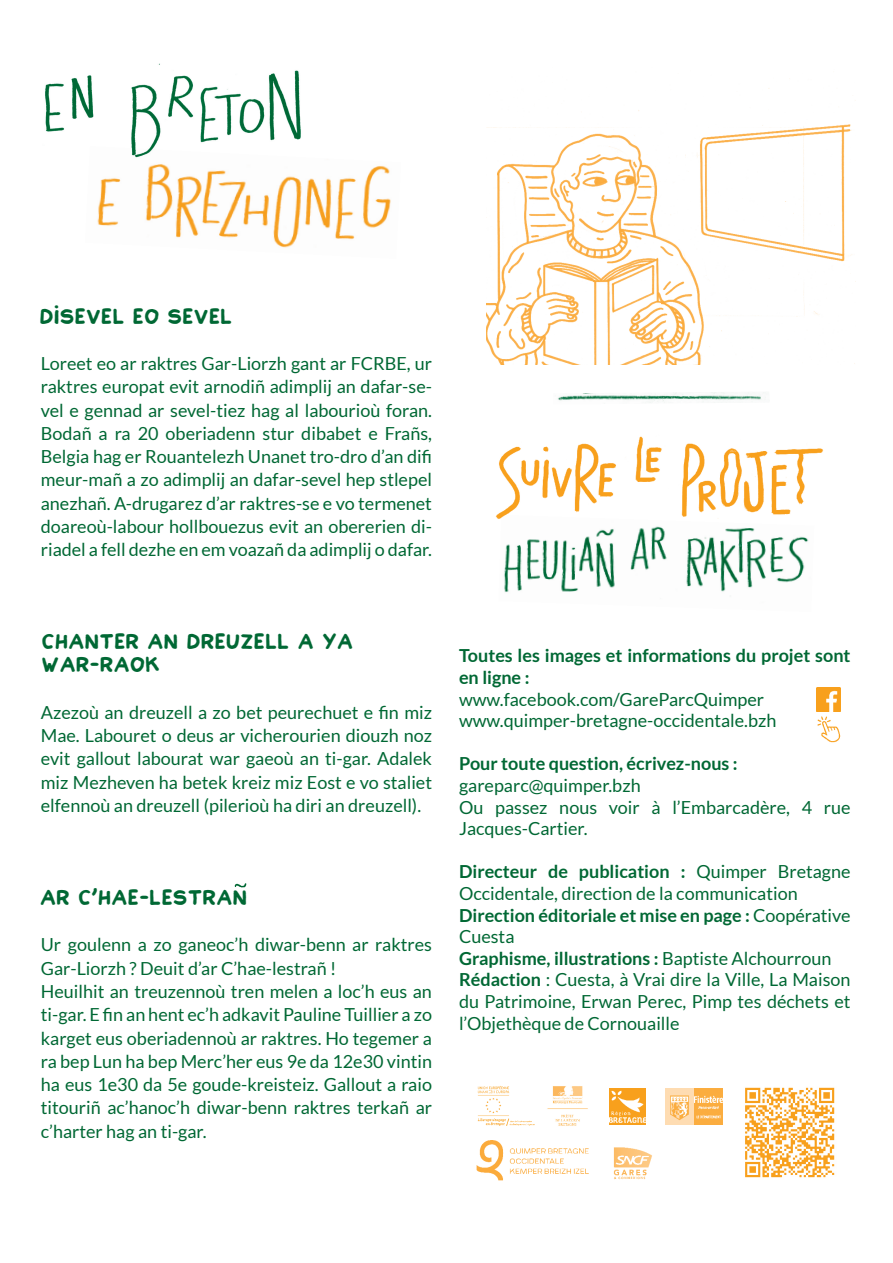
<style>
.page{position:relative;width:893px;height:1263px;background:#fff}
.page>*{position:absolute;margin:0;border:0;box-sizing:border-box;transform-origin:0 0}
.t1{font:18px/23.2px "Lato";color:#006834}
.t2{font:700 18px/21.6px "Lato";color:#006834}
.t3{font:18px/23.2px "Kemper Sans";color:#006834}
.s1{font-weight:700}
</style>
<div class="page">
<img style="left:486px;top:88px;width:369px;height:276px">
<img style="left:495px;top:436px;width:329px;height:83px">
<img style="left:498px;top:515px;width:316px;height:77px">
<img style="left:817px;top:688px;width:23px;height:23px">
<img style="left:817px;top:716px;width:24px;height:27px">
<img style="left:97px;top:164px;width:294px;height:84px">
<img style="left:45px;top:63px;width:256px;height:95px">
<img style="left:557px;top:392px;width:209px;height:11px">
<img style="left:477px;top:1086px;width:58px;height:40px">
<img style="left:476px;top:1140px;width:113px;height:41px">
<img style="left:610px;top:1088px;width:36px;height:36px">
<img style="left:547px;top:1086px;width:41px;height:40px">
<img style="left:666px;top:1088px;width:57px;height:36px">
<img style="left:613px;top:1147px;width:39px;height:33px">
<img style="left:745px;top:1087px;width:90px;height:91px">
<svg style="left:235px;top:883px;width:11px;height:4px"></svg>
<p class="t3" style="left:40px;top:304px;width:194px">DISEVEL EO SEVEL</p>
<p class="t1" style="left:41px;top:352px;width:393px;text-align:justify">Loreet eo ar raktres Gar-Liorzh gant ar FCRBE, ur raktres europat evit arnodiñ adimplij an dafar-se&shy;vel e gennad ar sevel-tiez hag al labourioù foran.<br>Bodañ a ra 20 oberiadenn stur dibabet e Frañs, Belgia hag er Rouantelezh Unanet tro-dro d’an difi meur-mañ a zo adimplij an dafar-sevel hep stlepel anezhañ. A-drugarez d’ar raktres-se e vo termenet doareoù-labour hollbouezus evit an obererien di&shy;riadel a fell dezhe en em voazañ da adimplij o dafar.</p>
<p class="t3" style="left:43px;top:630px;width:313px">CHANTER AN DREUZELL A YA<br>WAR-RAOK</p>
<p class="t1" style="left:41px;top:701px;width:393px;text-align:justify">Azezoù an dreuzell a zo bet peurechuet e fin miz Mae. Labouret o deus ar vicherourien diouzh noz evit gallout labourat war gaeoù an ti-gar. Adalek miz Mezheven ha betek kreiz miz Eost e vo staliet elfennoù an dreuzell (pilerioù ha diri an dreuzell).</p>
<p class="t3" style="left:41px;top:885px;width:209px">AR C'HAE-LESTRAN</p>
<p class="t1" style="left:41px;top:933px;width:393px">Ur goulenn a zo ganeoc’h diwar-benn ar raktres Gar-Liorzh ? Deuit d’ar C’hae-lestrañ !<br>Heuilhit an treuzennoù tren melen a loc’h eus an ti-gar. E fin an hent ec’h adkavit Pauline Tuillier a zo karget eus oberiadennoù ar raktres. Ho tegemer a ra bep Lun ha bep Merc’her eus 9e da 12e30 vintin ha eus 1e30 da 5e goude-kreisteiz. Gallout a raio titouriñ ac’hanoc’h diwar-benn raktres terkañ ar c’harter hag an ti-gar.</p>
<p class="t2" style="left:459px;top:645px;width:393px">Toutes les images et informations du projet sont en ligne :</p>
<p class="t1" style="left:459px;top:688px;width:319px;line-height:21.6px">www.facebook.com/GareParcQuimper www.quimper-bretagne-occidentale.bzh</p>
<p class="t2" style="left:459px;top:753px;width:280px">Pour toute question, écrivez-nous :</p>
<p class="t1" style="left:459px;top:774px;width:393px;line-height:21.6px">gareparc@quimper.bzh<br>Ou passez nous voir à l’Embarcadère, 4 rue<br>Jacques-Cartier.</p>
<p class="t1" style="left:459px;top:861px;width:393px;line-height:21.6px"><span class="s1">Directeur de publication :</span> Quimper Bretagne Occidentale, direction de la communication <span class="s1">Direction éditoriale et mise en page :</span> Coopérative Cuesta<br><span class="s1">Graphisme, illustrations :</span> Baptiste Alchourroun <span class="s1">Rédaction</span> : Cuesta, à Vrai dire la Ville, La Maison du Patrimoine, Erwan Perec, Pimp tes déchets et l’Objethèque de Cornouaille</p>
</div>
